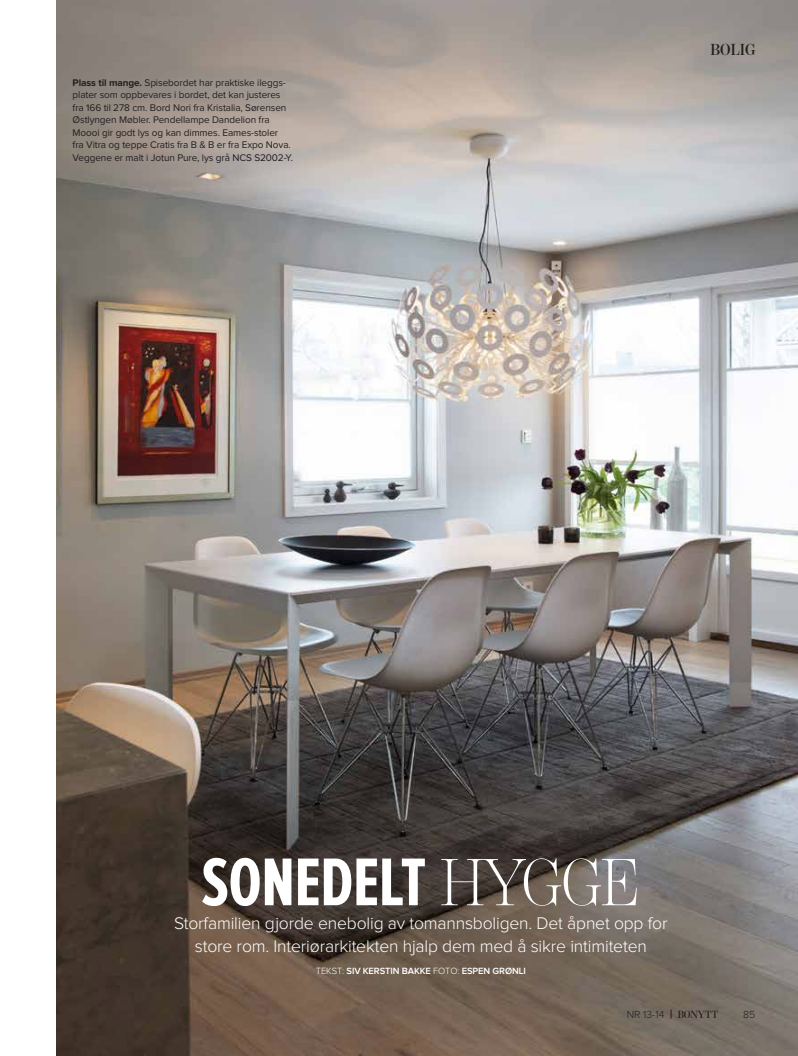
<style>
.page{position:relative;width:798px;height:1056px;background:#fff}
.page>*{position:absolute;margin:0;border:0;box-sizing:border-box;transform-origin:0 0}
.t1{font:700 70px "Proxima Nova Ex Cn";letter-spacing:-.01em;color:#fff}
.t2{font:300 17.5px/22.5px "Proxima Nova";letter-spacing:-.01em;color:#fff;text-align:center}
.t3{font:600 16.25px "Benton Mod Disp";color:#231f20}
.t4{font:300 10.62px "Proxima Nova";color:#231f20}
.t5{font:10px/12.5px "Proxima Nova";letter-spacing:-.01em;color:#231f20}
.t6{font:600 9.38px "Proxima Nova";letter-spacing:-.01em;color:#fff}
.s1{font-weight:700}
.s2{font-family:"Benton Mod Disp";font-weight:300;font-size:67.5px}
.s3{font-weight:300}
.s4{font-family:"Benton Mod Disp";font-weight:600}
</style>
<div class="page">
<img style="left:57px;top:0;width:740px;height:790px">
<svg style="left:57px;top:790px;width:740px;height:266px;background:#5d524a"></svg>
<p class="t5" style="left:73px;top:77px;width:222px"><span class="s1">Plass til mange.</span> Spisebordet har praktiske ileggs&shy;plater som oppbevares i bordet, det kan justeres fra 166 til 278 cm. Bord Nori fra Kristalia, Sørensen Østlyngen Møbler. Pendellampe Dandelion fra Moooi gir godt lys og kan dimmes. Eames-stoler<br>fra Vitra og teppe Cratis fra B &amp; B er fra Expo Nova.<br>Veggene er malt i Jotun Pure, lys grå NCS S2002-Y.</p>
<h3 class="t3" style="left:710px;top:41px;width:46px">BOLIG</h3>
<h1 class="t1" style="left:201px;top:843px;width:440px">SONEDELT <span class="s2">hygge</span></h1>
<h2 class="t2" style="left:174px;top:912px;width:495px">Storfamilien gjorde enebolig av tomannsboligen. Det åpnet opp for store rom. Interiørarkitekten hjalp dem med å sikre intimiteten</h2>
<p class="t6" style="left:316px;top:966px;width:211px"><span class="s3">tekst:</span> SIV KERSTIN BAKKE <span class="s3">foto:</span> ESPEN GRØNLI</p>
<p class="t4" style="left:626px;top:1008px;width:93px">NR 13-14 <span class="s4">BONYTT</span></p>
<p class="t4" style="left:742px;top:1008px;width:14px">85</p>
</div>
